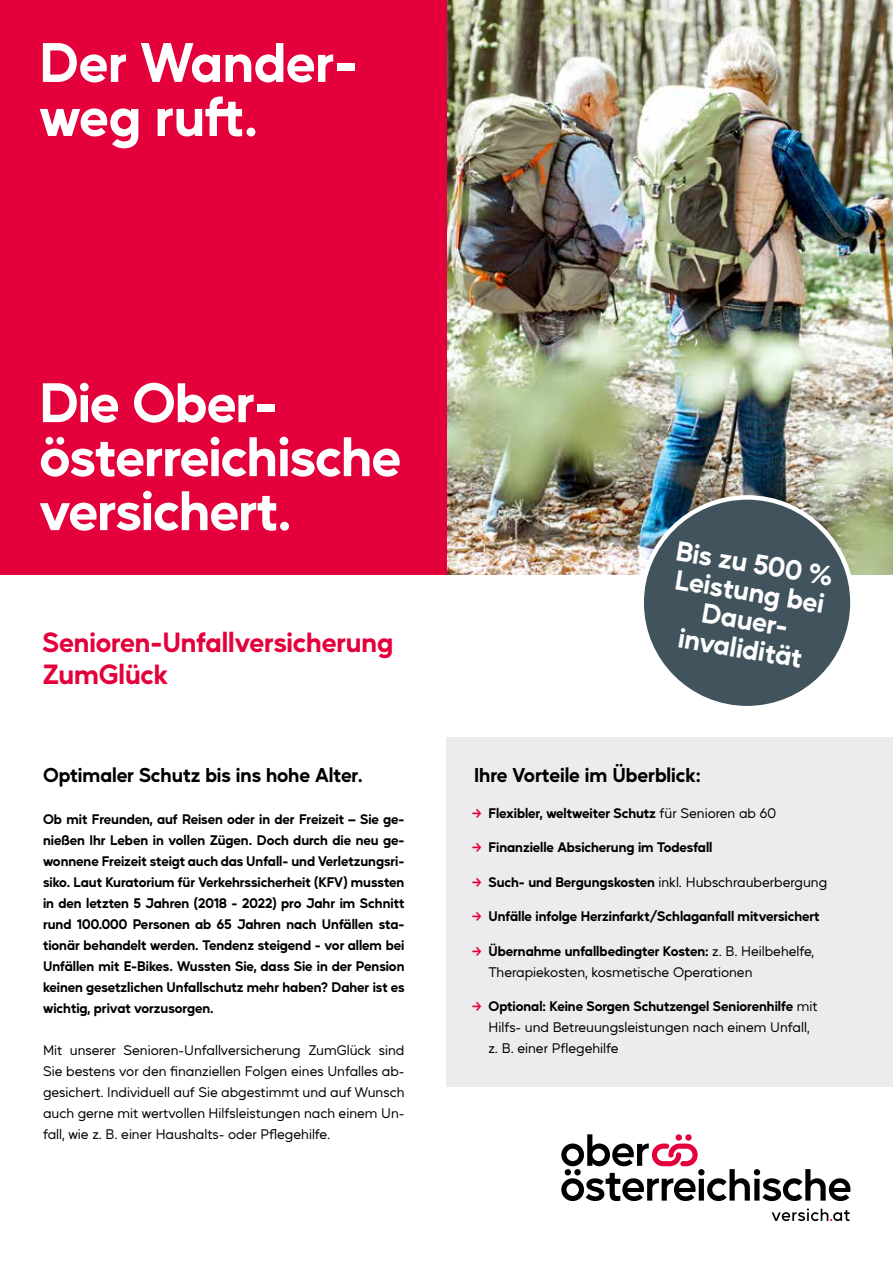
<style>
.page{position:relative;width:893px;height:1263px;background:#fff}
.page>*{position:absolute;margin:0;border:0;box-sizing:border-box;transform-origin:0 0}
.t1{font:700 54px/54px "Mustica Pro";letter-spacing:-.015em;color:#fff}
.t2{font:700 27px/28.5px "Mustica Pro";color:#fff;text-align:center}
.t3{font:700 27px/31.5px "Mustica Pro";letter-spacing:-.005em;color:#e4003a}
.t4{font:700 19.5px "Mustica Pro";letter-spacing:-.005em;color:#000}
.t5{font:700 13.5px/21px "Mustica Pro";letter-spacing:-.005em;color:#000;text-align:justify}
.t6{font:13.5px/21px "Mustica Pro";color:#000}
.s1{font-weight:400}
.s2{font-weight:700}
</style>
<div class="page">
<img style="left:446px;top:0;width:447px;height:574px">
<div style="left:446px;top:737px;width:447px;height:349px;background:#ecebed"></div>
<svg style="left:772px;top:1208px;width:78px;height:13px"></svg>
<svg style="left:561px;top:1134px;width:289px;height:67px"></svg>
<svg style="left:685px;top:1134px;width:7px;height:7px"></svg>
<div style="left:676px;top:1134px;width:6px;height:7px;background:#e4003a;border-radius:50%"></div>
<div style="left:0;top:0;width:446px;height:574px;background:#e4003a"></div>
<div style="left:642px;top:497px;width:210px;height:211px;background:#41545e;border-radius:50%"></div>
<h1 class="t1" style="left:39px;top:30px;width:320px">Der Wander&shy;weg ruft.</h1>
<h1 class="t1" style="left:39px;top:370px;width:363px">Die Ober&shy;österreichische versichert.</h1>
<h2 class="t3" style="left:43px;top:624px;width:352px">Senioren-Unfallversicherung<br>ZumGlück</h2>
<h3 class="t4" style="left:43px;top:759px;width:321px">Optimaler Schutz bis ins hohe Alter.</h3>
<p class="t5" style="left:43px;top:807px;width:363px">Ob mit Freunden, auf Reisen oder in der Freizeit – Sie ge&shy;nießen Ihr Leben in vollen Zügen. Doch durch die neu ge&shy;wonnene Freizeit steigt auch das Unfall- und Verletzungsri&shy;siko. Laut Kuratorium für Verkehrssicherheit (KFV) mussten in den letzten 5 Jahren (2018 - 2022) pro Jahr im Schnitt rund 100.000 Personen ab 65 Jahren nach Unfällen sta&shy;tionär behandelt werden. Tendenz steigend - vor allem bei Unfällen mit E-Bikes. Wussten Sie, dass Sie in der Pension keinen gesetzlichen Unfallschutz mehr haben? Daher ist es wichtig, privat vorzusorgen.</p>
<p class="t6" style="left:43px;top:1038px;width:363px;text-align:justify">Mit unserer Senioren-Unfallversicherung ZumGlück sind Sie bestens vor den finanziellen Folgen eines Unfalles ab&shy;gesichert. Individuell auf Sie abgestimmt und auf Wunsch auch gerne mit wertvollen Hilfsleistungen nach einem Un&shy;fall, wie z. B. einer Haushalts- oder Pflegehilfe.</p>
<h2 class="t2" style="left:679px;top:533px;width:160px;rotate:10deg">Bis zu 500 %<br>Leistung bei<br>Dauer&shy;invalidität</h2>
<h3 class="t4" style="left:474px;top:759px;width:228px">Ihre Vorteile im Überblick:</h3>
<p class="t5" style="left:488px;top:801px;width:289px">Flexibler, weltweiter Schutz <span class="s1">für Senioren ab 60</span></p>
<p class="t5" style="left:488px;top:835px;width:226px">Finanzielle Absicherung im Todesfall</p>
<p class="t6" style="left:488px;top:870px;width:340px"><span class="s2">Such- und Bergungskosten</span> inkl. Hubschrauberbergung</p>
<p class="t5" style="left:488px;top:904px;width:333px">Unfälle infolge Herzinfarkt/Schlaganfall mitversichert</p>
<p class="t6" style="left:488px;top:939px;width:327px"><span class="s2">Übernahme unfallbedingter Kosten:</span> z. B. Heilbehelfe,<br>Therapiekosten, kosmetische Operationen</p>
<p class="t6" style="left:488px;top:995px;width:331px"><span class="s2">Optional: Keine Sorgen Schutzengel Seniorenhilfe</span> mit<br>Hilfs- und Betreuungsleistungen nach einem Unfall, z. B. einer Pflegehilfe</p>
</div>
